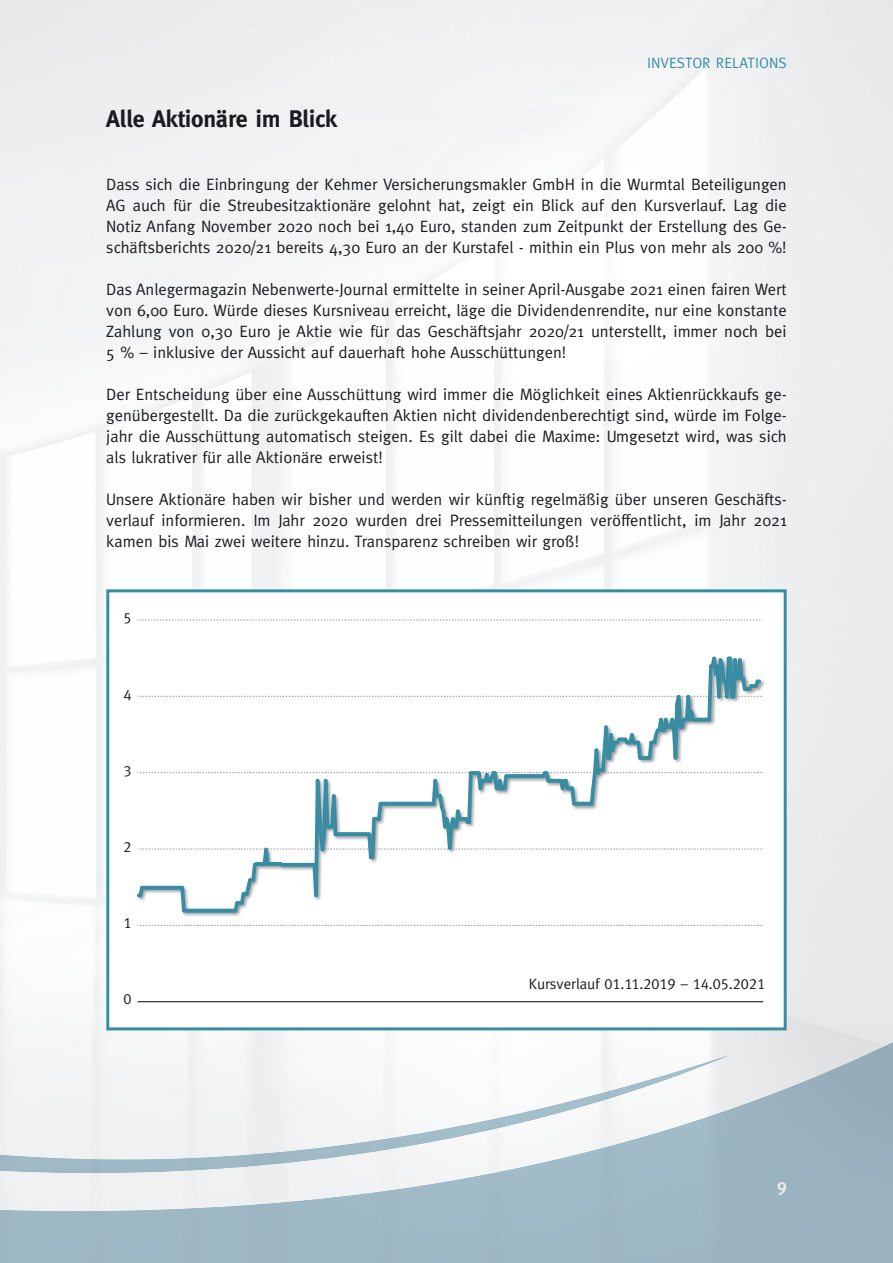
<style>
.page{position:relative;width:893px;height:1263px;background:#fff}
.page>*{position:absolute;margin:0;border:0;box-sizing:border-box;transform-origin:0 0}
.t1{font:700 24px "Meta";color:#1b1c20}
.t2{font:16.5px/21px "Meta";color:#1b1c20;text-align:justify}
.t3{font:15px "Meta Caps";color:#1b1c20}
.t4{font:15px "Meta";color:#388da3}
.s1{font-family:"Meta"}
</style>
<div class="page">
<img style="left:0;top:1054px;width:732px;height:119px">
<img style="left:630px;top:1088px;width:159px;height:175px">
<img style="left:473px;top:1140px;width:158px;height:123px">
<svg style="left:777px;top:1182px;width:9px;height:13px"></svg>
<svg style="left:137px;top:619px;width:626px;height:1px"></svg>
<svg style="left:138px;top:925px;width:625px;height:1px"></svg>
<hr style="left:138px;top:1001px;width:625px;height:1px;background:#1b1c20">
<svg style="left:137px;top:656px;width:626px;height:259px"></svg>
<div style="left:106px;top:589px;width:681px;height:441px;border:3px solid #388da3"></div>
<h1 class="t1" style="left:106px;top:105px;width:232px">Alle Aktionäre im Blick</h1>
<p class="t4" style="left:647px;top:54px;width:141px">INVESTOR RELATIONS</p>
<p class="t2" style="left:106px;top:174px;width:682px">Dass sich die Einbringung der Kehmer Versicherungsmakler GmbH in die Wurmtal Beteiligungen AG auch für die Streubesitzaktionäre gelohnt hat, zeigt ein Blick auf den Kursverlauf. Lag die Notiz Anfang November 2020 noch bei 1,40 Euro, standen zum Zeitpunkt der Erstellung des Ge&shy;schäftsberichts 2020/21 bereits 4,30 Euro an der Kurstafel - mithin ein Plus von mehr als 200 %!</p>
<p class="t2" style="left:106px;top:279px;width:682px">Das Anlegermagazin Nebenwerte-Journal ermittelte in seiner April-Ausgabe 2021 einen fairen Wert von 6,00 Euro. Würde dieses Kursniveau erreicht, läge die Dividendenrendite, nur eine konstante Zahlung von 0,30 Euro je Aktie wie für das Geschäftsjahr 2020/21 unterstellt, immer noch bei 5 % – inklusive der Aussicht auf dauerhaft hohe Ausschüttungen!</p>
<p class="t2" style="left:106px;top:384px;width:682px">Der Entscheidung über eine Ausschüttung wird immer die Möglichkeit eines Aktienrückkaufs ge&shy;genübergestellt. Da die zurückgekauften Aktien nicht dividendenberechtigt sind, würde im Folge&shy;jahr die Ausschüttung automatisch steigen. Es gilt dabei die Maxime: Umgesetzt wird, was sich als lukrativer für alle Aktionäre erweist!</p>
<p class="t2" style="left:106px;top:489px;width:682px">Unsere Aktionäre haben wir bisher und werden wir künftig regelmäßig über unseren Geschäfts&shy;verlauf informieren. Im Jahr 2020 wurden drei Pressemitteilungen veröffentlicht, im Jahr 2021 kamen bis Mai zwei weitere hinzu. Transparenz schreiben wir groß!</p>
<p class="t3" style="left:124px;top:609px;width:10px">5</p>
<p class="t3" style="left:124px;top:686px;width:10px">4</p>
<p class="t3" style="left:124px;top:762px;width:10px">3</p>
<p class="t3" style="left:124px;top:838px;width:10px">2</p>
<p class="t3" style="left:124px;top:914px;width:10px">1</p>
<p class="t3" style="left:124px;top:990px;width:10px">0</p>
<p class="t3" style="left:529px;top:975px;width:238px"><span class="s1">Kursverlauf</span> 01.11.2019 – 14.05.2021</p>
</div>
